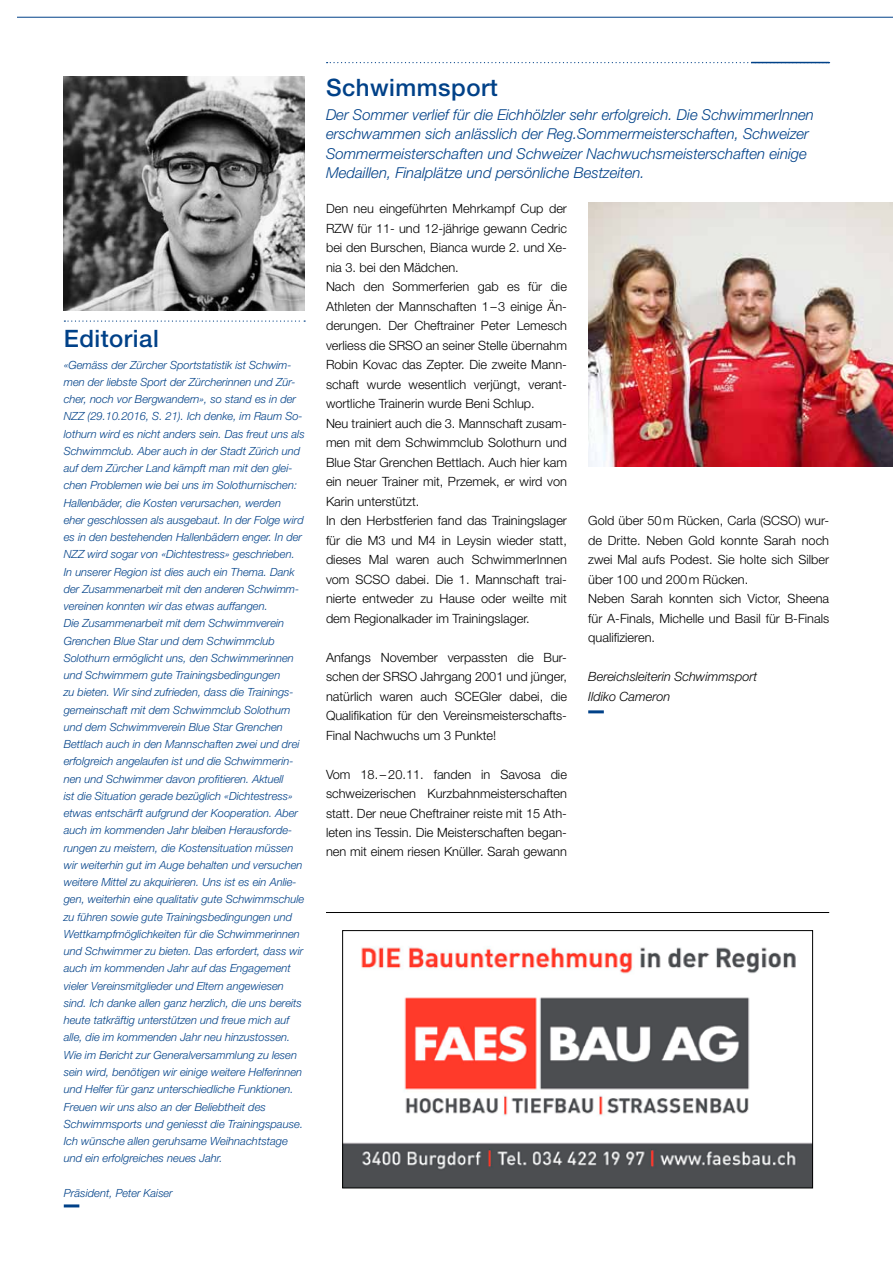
<style>
.page{position:relative;width:893px;height:1263px;background:#fff}
.page>*{position:absolute;margin:0;border:0;box-sizing:border-box;transform-origin:0 0}
.t1{font:500 24px "Helvetica Neue LT Std";letter-spacing:.02em;color:#004188}
.t2{font:italic 300 15px/19.5px "Helvetica Neue LT Std";color:#004188}
.t3{font:300 12.75px/19.5px "Helvetica Neue LT Std";color:#000}
.t4{font:italic 300 12.75px/19.5px "Helvetica Neue LT Std";color:#000}
.t5{font:italic 300 11.25px/17.2px "Helvetica Neue LT Std";color:#004188}
</style>
<div class="page">
<svg style="left:64px;top:320px;width:241px;height:2px"></svg>
<hr style="left:64px;top:1204px;width:15px;height:3px;background:#004188">
<img style="left:64px;top:77px;width:241px;height:234px">
<hr style="left:17px;top:17px;width:876px;height:1px;background:#004188">
<svg style="left:327px;top:62px;width:503px;height:1px"></svg>
<hr style="left:588px;top:710px;width:16px;height:3px;background:#004188">
<img style="left:344px;top:946px;width:467px;height:240px">
<div style="left:342px;top:930px;width:471px;height:258px;border:1px solid #000"></div>
<img style="left:588px;top:203px;width:305px;height:264px">
<hr style="left:326px;top:912px;width:503px;height:1px;background:#000">
<h1 class="t1" style="left:64px;top:324px;width:96px">Editorial</h1>
<p class="t5" style="left:64px;top:356px;width:242px">«Gemäss der Zürcher Sportstatistik ist Schwim&shy;men der liebste Sport der Zürcherinnen und Zür&shy;cher, noch vor Bergwandern», so stand es in der NZZ (29.10.2016, S. 21). Ich denke, im Raum So&shy;lothurn wird es nicht anders sein. Das freut uns als Schwimmclub. Aber auch in der Stadt Zürich und auf dem Zürcher Land kämpft man mit den glei&shy;chen Problemen wie bei uns im Solothurnischen:<br>Hallenbäder, die Kosten verursachen, werden eher geschlossen als ausgebaut. In der Folge wird es in den bestehenden Hallenbädern enger. In der NZZ wird sogar von «Dichtestress» geschrieben.<br>In unserer Region ist dies auch ein Thema. Dank der Zusammenarbeit mit den anderen Schwimm&shy;vereinen konnten wir das etwas auffangen.<br>Die Zusammenarbeit mit dem Schwimmverein Grenchen Blue Star und dem Schwimmclub Solothurn ermöglicht uns, den Schwimmerinnen und Schwimmern gute Trainingsbedingungen<br>zu bieten. Wir sind zufrieden, dass die Trainings&shy;gemeinschaft mit dem Schwimmclub Solothurn und dem Schwimmverein Blue Star Grenchen Bettlach auch in den Mannschaften zwei und drei erfolgreich angelaufen ist und die Schwimmerin&shy;nen und Schwimmer davon profitieren. Aktuell<br>ist die Situation gerade bezüglich «Dichtestress» etwas entschärft aufgrund der Kooperation. Aber auch im kommenden Jahr bleiben Herausforde&shy;rungen zu meistern, die Kostensituation müssen wir weiterhin gut im Auge behalten und versuchen weitere Mittel zu akquirieren. Uns ist es ein Anlie&shy;gen, weiterhin eine qualitativ gute Schwimmschule zu führen sowie gute Trainingsbedingungen und Wettkampfmöglichkeiten für die Schwimmerinnen und Schwimmer zu bieten. Das erfordert, dass wir auch im kommenden Jahr auf das Engagement vieler Vereinsmitglieder und Eltern angewiesen sind. Ich danke allen ganz herzlich, die uns bereits heute tatkräftig unterstützen und freue mich auf alle, die im kommenden Jahr neu hinzustossen.<br>Wie im Bericht zur Generalversammlung zu lesen sein wird, benötigen wir einige weitere Helferinnen und Helfer für ganz unterschiedliche Funktionen.<br>Freuen wir uns also an der Beliebtheit des Schwimmsports und geniesst die Trainingspause.<br>Ich wünsche allen geruhsame Weihnachtstage und ein erfolgreiches neues Jahr.</p>
<p class="t5" style="left:64px;top:1184px;width:110px">Präsident, Peter Kaiser</p>
<h1 class="t1" style="left:326px;top:73px;width:173px">Schwimmsport</h1>
<p class="t2" style="left:326px;top:105px;width:489px">Der Sommer verlief für die Eichhölzler sehr erfolgreich. Die SchwimmerInnen erschwammen sich anlässlich der Reg.Sommermeisterschaften, Schweizer Sommermeisterschaften und Schweizer Nachwuchsmeisterschaften einige Medaillen, Finalplätze und persönliche Bestzeiten.</p>
<p class="t3" style="left:326px;top:198px;width:242px">Den neu eingeführten Mehrkampf Cup der RZW für 11- und 12-jährige gewann Cedric bei den Burschen, Bianca wurde 2. und Xe&shy;nia 3. bei den Mädchen.<br>Nach den Sommerferien gab es für die Athleten der Mannschaften 1–3 einige Än&shy;derungen. Der Cheftrainer Peter Lemesch verliess die SRS</p>
<p class="t3" style="left:326px;top:335px;width:242px;text-indent:87px">O an seiner Stelle übernahm Robin Kovac das Zepter. Die zweite Mann&shy;schaft wurde wesentlich verjüngt, verant&shy;wortliche Trainerin wurde Beni Schlup.<br>Neu trainiert auch die 3. Mannschaft zusam&shy;men mit dem Schwimmclub Solothurn und Blue Star Grenchen Bettlach. Auch hier kam ein neuer Trainer mit, Przemek, er wird von Karin unterstützt.<br>In den Herbstferien fand das Trainingslager für die M3 und M4 in Leysin wieder statt, dieses Mal waren auch SchwimmerInnen vom SCSO dabei. Die 1. Mannschaft trai&shy;nierte entweder zu Hause oder weilte mit dem Regionalkader im Trainingslager.</p>
<p class="t3" style="left:326px;top:647px;width:242px">Anfangs November verpassten die Bur&shy;schen der SRS</p>
<p class="t3" style="left:588px;top:510px;width:242px">Gold über 50m Rücken, Carla (SCSO) wur&shy;de Dritte. Neben Gold konnte Sarah noch zwei Mal aufs Podest. Sie holte sich Silber über 100 und 200m Rücken.<br>Neben Sarah konnten sich Victor, Sheena für A-Finals, Michelle und Basil für B-Finals qualifizieren.</p>
<p class="t4" style="left:588px;top:667px;width:171px">Bereichsleiterin Schwimmsport<br>Ildiko Cameron</p>
<p class="t3" style="left:326px;top:666px;width:242px;text-align:justify;text-indent:82px">O Jahrgang 2001 und jünger, natürlich waren auch SCEG ler dabei, die Qualifikation für den Vereinsmeisterschafts-Final Nachwuchs um 3 Punkte!</p>
<p class="t3" style="left:326px;top:764px;width:242px;text-align:justify">Vom 18. – 20.11. fanden in Savosa die schweizerischen Kurzbahnmeisterschaften statt. Der neue Cheftrainer reiste mit 15 Ath&shy;leten ins Tessin. Die Meisterschaften began&shy;nen mit einem riesen Knüller. Sarah gewann</p>
</div>
